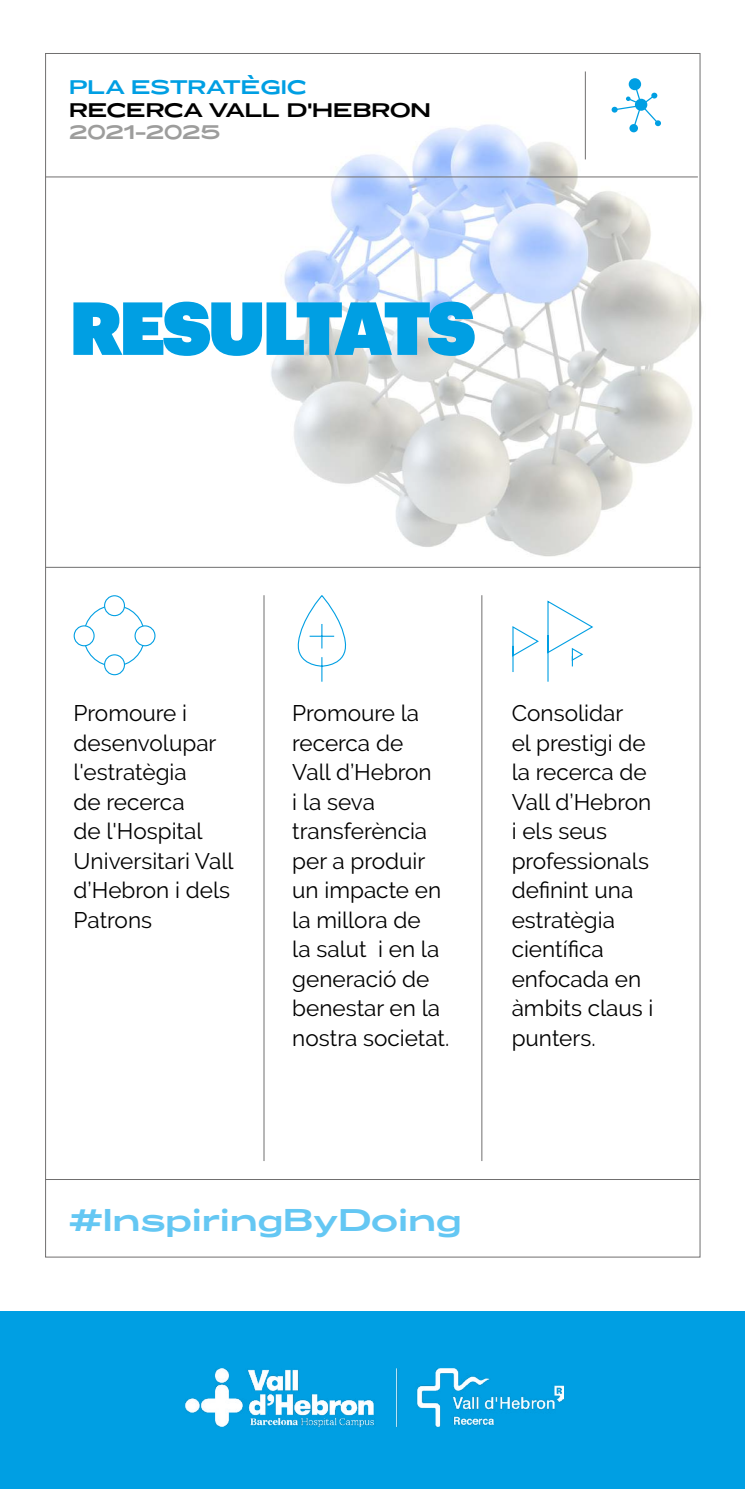
<style>
.page{position:relative;width:745px;height:1489px;background:#fff}
.page>*{position:absolute;margin:0;border:0;box-sizing:border-box;transform-origin:0 0}
.t1{font:73.38px "Graphik Super";letter-spacing:-.055em;color:#009fe3}
.t2{font:700 30px "Messapia";color:#64c7f3}
.t3{font:22.5px/29.5px "Raleway";color:#000}
.t4{font:700 18.75px "Messapia";letter-spacing:-.005em;color:#000}
.t5{font:700 18.75px "Messapia";color:#009fe3}
.t6{font:700 18.75px "Messapia";letter-spacing:-.015em;color:#9d9d9c}
</style>
<div class="page">
<img style="left:200px;top:57px;width:502px;height:580px">
<div style="left:0;top:1311px;width:744px;height:177px;background:#009fe3"></div>
<hr style="left:45px;top:567px;width:655px;height:1px;background:#706f6f">
<hr style="left:263px;top:595px;width:1px;height:565px;background:#706f6f">
<hr style="left:481px;top:595px;width:1px;height:565px;background:#706f6f">
<div style="left:628px;top:78px;width:12px;height:12px;background:#009fe3;border-radius:50%"></div>
<div style="left:629px;top:124px;width:8px;height:8px;background:#009fe3;border-radius:50%"></div>
<svg style="left:611px;top:84px;width:49px;height:44px"></svg>
<hr style="left:45px;top:1179px;width:654px;height:1px;background:#706f6f">
<hr style="left:45px;top:177px;width:652px;height:1px;background:#706f6f">
<svg style="left:511px;top:599px;width:82px;height:83px"></svg>
<div style="left:74px;top:625px;width:21px;height:21px;border:1px solid #009fe3;border-radius:50%"></div>
<div style="left:104px;top:595px;width:21px;height:21px;border:1px solid #009fe3;border-radius:50%"></div>
<div style="left:134px;top:625px;width:21px;height:21px;border:1px solid #009fe3;border-radius:50%"></div>
<div style="left:104px;top:654px;width:21px;height:21px;border:1px solid #009fe3;border-radius:50%"></div>
<svg style="left:294px;top:594px;width:55px;height:88px"></svg>
<hr style="left:584px;top:71px;width:1px;height:88px;background:#706f6f">
<img style="left:185px;top:1368px;width:378px;height:58px">
<p class="t5" style="left:69px;top:74px;width:239px">PLA ESTRATÈGIC</p>
<p class="t4" style="left:69px;top:97px;width:363px">RECERCA VALL D'HEBRON</p>
<p class="t6" style="left:69px;top:119px;width:152px">2021-2025</p>
<h1 class="t1" style="left:69px;top:270px;width:408px">RESULTATS</h1>
<p class="t3" style="left:74px;top:698px;width:161px">Promoure i desenvolupar l'estratègia<br>de recerca<br>de l'Hospital<br>Universitari Vall d’Hebron i dels<br>Patrons</p>
<p class="t3" style="left:292px;top:698px;width:158px">Promoure la recerca de<br>Vall d’Hebron<br>i la seva transferència per a produir un impacte en la millora de<br>la salut i en la generació de benestar en la nostra societat.</p>
<p class="t3" style="left:511px;top:698px;width:143px">Consolidar<br>el prestigi de la recerca de<br>Vall d’Hebron i els seus professionals definint una estratègia científica enfocada en àmbits claus i punters.</p>
<h2 class="t2" style="left:69px;top:1198px;width:393px">#InspiringByDoing</h2>
</div>
